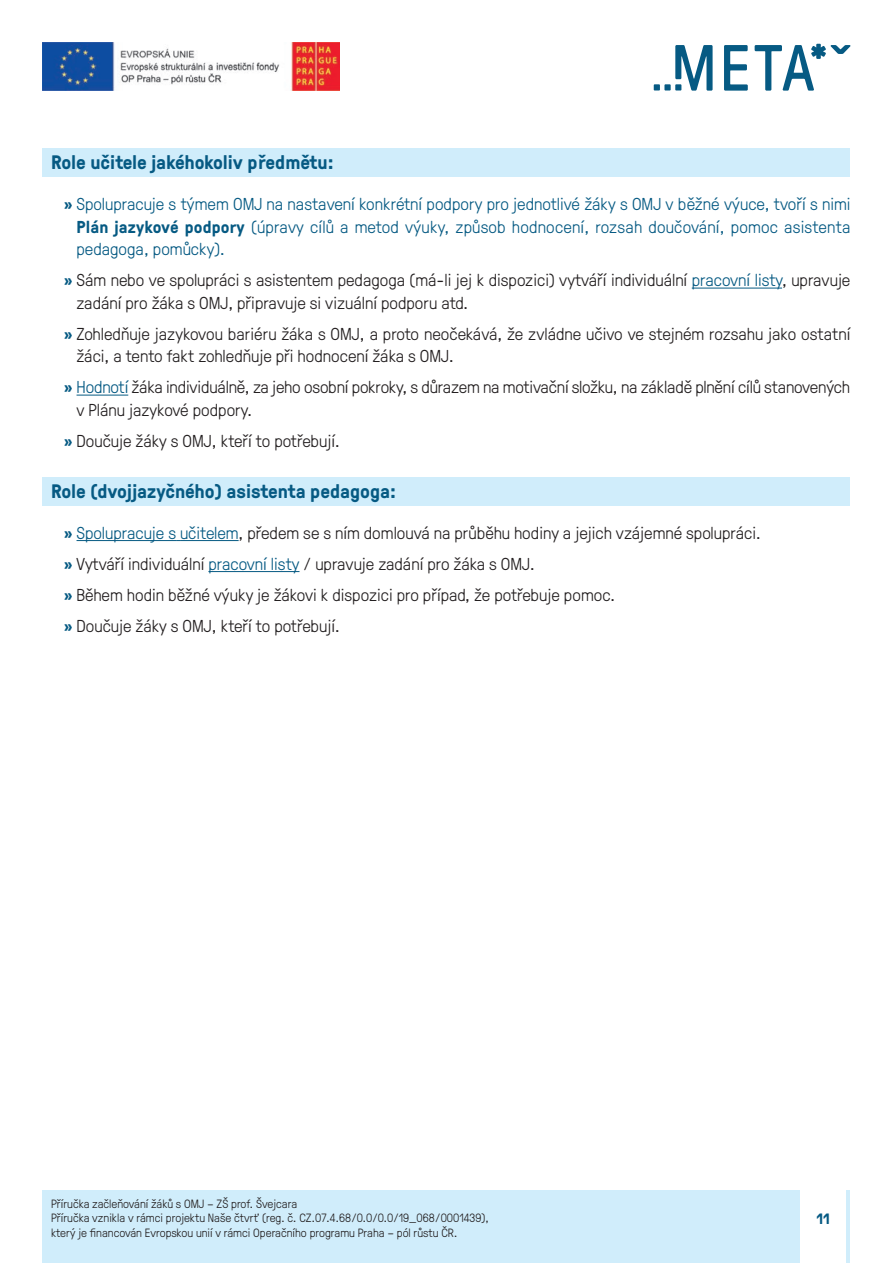
<style>
.page{position:relative;width:893px;height:1263px;background:#fff}
.page>*{position:absolute;margin:0;border:0;box-sizing:border-box;transform-origin:0 0}
.t1{font:700 19.5px "GT Pressura";color:#065a83}
.t2{font:300 17.25px/22.5px "GT Pressura";color:#231f20}
.t3{font:300 17.25px/22.5px "GT Pressura";letter-spacing:.01em;color:#065a83;text-align:justify}
.t4{font:700 15px "GT Pressura";color:#065a83}
.t5{font:300 12px/14.4px "GT Pressura";color:#231f20}
.s1{font-weight:700}
.s2{font-weight:700;color:#065a83}
.s3{color:#065a83}
</style>
<div class="page">
<div style="left:43px;top:1191px;width:807px;height:72px;background:#d0edfb"></div>
<img style="left:43px;top:43px;width:297px;height:47px">
<svg style="left:724px;top:45px;width:24px;height:46px"></svg>
<svg style="left:755px;top:44px;width:95px;height:47px"></svg>
<svg style="left:654px;top:45px;width:59px;height:46px"></svg>
<div style="left:801px;top:1191px;width:45px;height:72px;background:#fff"></div>
<div style="left:43px;top:149px;width:807px;height:28px;background:#d0edfb"></div>
<div style="left:43px;top:477px;width:807px;height:29px;background:#d0edfb"></div>
<hr style="left:692px;top:288px;width:90px;height:1px;background:#065a83">
<hr style="left:77px;top:395px;width:51px;height:1px;background:#065a83">
<hr style="left:77px;top:540px;width:99px;height:1px;background:#065a83">
<hr style="left:180px;top:540px;width:59px;height:1px;background:#065a83">
<hr style="left:208px;top:571px;width:91px;height:1px;background:#065a83">
<p class="t1" style="left:51px;top:155px;width:284px">Role učitele jakéhokoliv předmětu:</p>
<p class="t3" style="left:77px;top:195px;width:775px;text-indent:-13px"><span class="s1">»</span> Spolupracuje s týmem OMJ na nastavení konkrétní podpory pro jednotlivé žáky s OMJ v běžné výuce, tvoří s nimi <span class="s1">Plán jazykové podpory</span> (úpravy cílů a metod výuky, způsob hodnocení, rozsah doučování, pomoc asistenta pedagoga, pomůcky).</p>
<p class="t2" style="left:77px;top:271px;width:775px;text-indent:-13px"><span class="s2">»</span> Sám nebo ve spolupráci s asistentem pedagoga (má-li jej k dispozici) vytváří individuální <span class="s3">pracovní listy</span>, upravuje zadání pro žáka s OMJ, připravuje si vizuální podporu atd.</p>
<p class="t2" style="left:77px;top:324px;width:775px;text-indent:-13px"><span class="s2">»</span> Zohledňuje jazykovou bariéru žáka s OMJ, a proto neočekává, že zvládne učivo ve stejném rozsahu jako ostatní žáci, a tento fakt zohledňuje při hodnocení žáka s OMJ.</p>
<p class="t2" style="left:77px;top:378px;width:775px;text-indent:-13px"><span class="s2">»</span> <span class="s3">Hodnotí</span> žáka individuálně, za jeho osobní pokroky, s důrazem na motivační složku, na základě plnění cílů stanovených v Plánu jazykové podpory.</p>
<p class="t2" style="left:64px;top:431px;width:278px"><span class="s2">»</span> Doučuje žáky s OMJ, kteří to potřebují.</p>
<p class="t1" style="left:51px;top:484px;width:347px">Role (dvojjazyčného) asistenta pedagoga:</p>
<p class="t2" style="left:64px;top:519px;width:699px;line-height:31px"><span class="s2">»</span> <span class="s3">Spolupracuje s učitelem</span>, předem se s ním domlouvá na průběhu hodiny a jejich vzájemné spolupráci. <span class="s2">»</span> Vytváří individuální <span class="s3">pracovní listy</span> / upravuje zadání pro žáka s OMJ.<br><span class="s2">»</span> Během hodin běžné výuky je žákovi k dispozici pro případ, že potřebuje pomoc.<br><span class="s2">»</span> Doučuje žáky s OMJ, kteří to potřebují.</p>
<p class="t5" style="left:51px;top:1197px;width:439px">Příručka začleňování žáků s OMJ – ZŠ prof. Švejcara<br>Příručka vznikla v rámci projektu Naše čtvrť (reg. č. CZ.07.4.68/0.0/0.0/19_068/0001439), který je financován Evropskou unií v rámci Operačního programu Praha – pól růstu ČR.</p>
<p class="t4" style="left:817px;top:1213px;width:14px">11</p>
</div>
